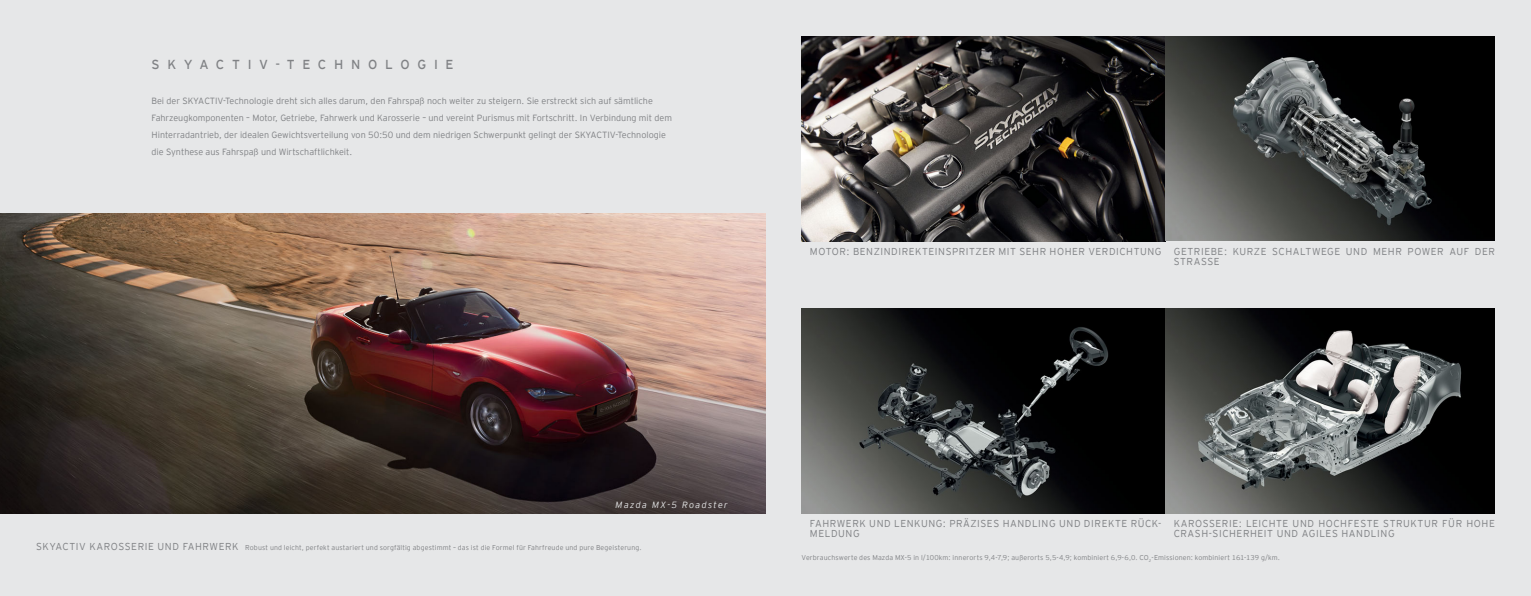
<style>
.page{position:relative;width:1531px;height:596px;background:#fff}
.page>*{position:absolute;margin:0;border:0;box-sizing:border-box;transform-origin:0 0}
.t1{font:13px "Interstate Mazda";letter-spacing:.59em;color:#808285}
.t2{font:300 10px/10px "Interstate Mazda";letter-spacing:.055em;color:#808285}
.t3{font:300 9px/17px "Interstate Mazda";color:#808285}
.t4{font:italic 300 9px "Interstate Mazda";letter-spacing:.15em;color:#e6e7e8}
.t5{font:300 7px "Interstate Mazda";letter-spacing:.02em;color:#808285}
.s1{font-size:10px}
</style>
<div class="page">
<div style="left:0;top:0;width:1531px;height:595px;background:#e6e7e8"></div>
<img style="left:801px;top:36px;width:694px;height:205px">
<img style="left:801px;top:308px;width:694px;height:205px">
<img style="left:0;top:214px;width:765px;height:299px">
<h1 class="t1" style="left:152px;top:58px;width:304px">SKYACTIV-TECHNOLOGIE</h1>
<p class="t3" style="left:152px;top:93px;width:522px">Bei der SKYACTIV-Technologie dreht sich alles darum, den Fahrspaß noch weiter zu steigern. Sie erstreckt sich auf sämtliche Fahrzeugkomponenten – Motor, Getriebe, Fahrwerk und Karosserie – und vereint Purismus mit Fortschritt. In Verbindung mit dem Hinterradantrieb, der idealen Gewichtsverteilung von 50:50 und dem niedrigen Schwerpunkt gelingt der SKYACTIV-Technologie die Synthese aus Fahrspaß und Wirtschaftlichkeit.</p>
<p class="t2" style="left:1174px;top:246px;width:323px;text-indent:-364px">MOTOR: BENZINDIREKTEINSPRITZER MIT SEHR HOHER VERDICHTUNG GETRIEBE: KURZE SCHALTWEGE UND MEHR POWER AUF DER<br>STRASSE</p>
<p class="t4" style="left:616px;top:500px;width:114px">Mazda MX-5 Roadster</p>
<p class="t5" style="left:36px;top:544px;width:607px"><span class="s1">SKYACTIV KAROSSERIE UND FAHRWERK</span> Robust und leicht, perfekt austariert und sorgfältig abgestimmt – das ist die Formel für Fahrfreude und pure Begeisterung.</p>
<p class="t2" style="left:1174px;top:519px;width:323px">KAROSSERIE: LEICHTE UND HOCHFESTE STRUKTUR FÜR HOHE<br>CRASH-SICHERHEIT UND AGILES HANDLING</p>
<p class="t5" style="left:801px;top:554px;width:480px">Verbrauchswerte des Mazda MX-5 in l/100km: innerorts 9,4-7,9; außerorts 5,5-4,9; kombiniert 6,9-6,0. CO<sub>2</sub>-Emissionen: kombiniert 161-139 g/km.</p>
<p class="t2" style="left:810px;top:519px;width:353px">FAHRWERK UND LENKUNG: PRÄZISES HANDLING UND DIREKTE RÜCK-<br>MELDUNG</p>
</div>
